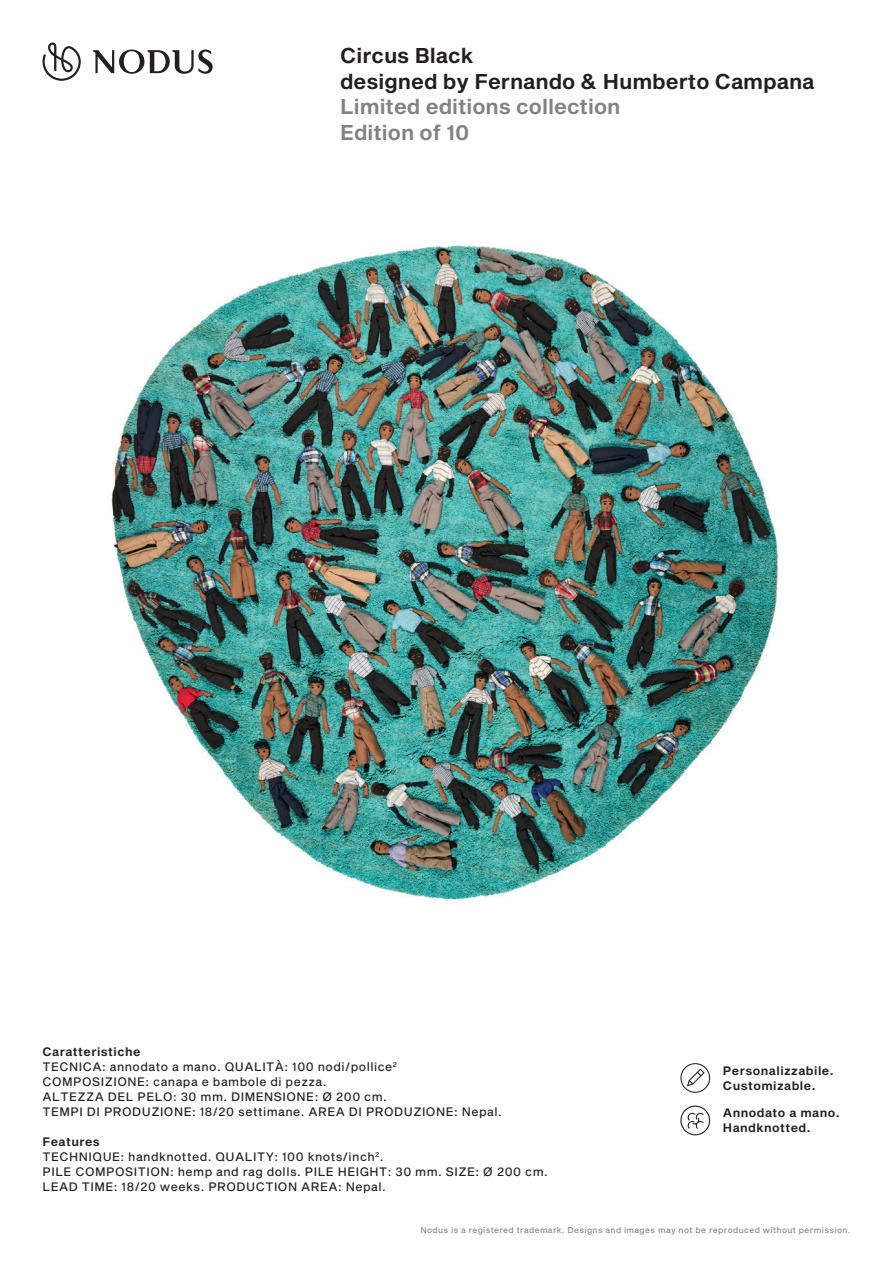
<style>
.page{position:relative;width:893px;height:1263px;background:#fff}
.page>*{position:absolute;margin:0;border:0;box-sizing:border-box;transform-origin:0 0}
.t1{font:21px/25.5px "Sequel Sans Semi Bold Body";color:#231f20}
.t2{font:21px/25.5px "Sequel Sans Semi Bold Body";color:#808285}
.t3{font:12px/15px "Sequel Sans Roman Body";letter-spacing:.04em;color:#231f20}
.t4{font:12px/15px "Sequel Sans Semi Bold Body";letter-spacing:.04em;color:#231f20}
.t5{font:8.25px "Sequel Sans Roman Body";letter-spacing:.05em;color:#808285}
</style>
<div class="page">
<svg style="left:43px;top:43px;width:38px;height:38px"></svg>
<svg style="left:93px;top:50px;width:120px;height:24px"></svg>
<svg style="left:680px;top:1105px;width:30px;height:30px"></svg>
<svg style="left:680px;top:1063px;width:30px;height:30px"></svg>
<img style="left:111px;top:245px;width:668px;height:655px">
<h1 class="t1" style="left:340px;top:44px;width:476px">Circus Black<br>designed by Fernando &amp; Humberto Campana</h1>
<h1 class="t2" style="left:340px;top:95px;width:282px">Limited editions collection<br>Edition of 10</h1>
<p class="t4" style="left:43px;top:1044px;width:100px">Caratteristiche</p>
<p class="t3" style="left:43px;top:1059px;width:461px">TECNICA: annodato a mano. QUALITÀ: 100 nodi/pollice<sup>2<br></sup>COMPOSIZIONE: canapa e bambole di pezza.<br>ALTEZZA DEL PELO: 30 mm. DIMENSIONE: Ø 200 cm.<br>TEMPI DI PRODUZIONE: 18/20 settimane. AREA DI PRODUZIONE: Nepal.</p>
<p class="t4" style="left:43px;top:1134px;width:59px">Features</p>
<p class="t3" style="left:43px;top:1149px;width:507px">TECHNIQUE: handknotted. QUALITY: 100 knots/inch<sup>2</sup>.<br>PILE COMPOSITION: hemp and rag dolls. PILE HEIGHT: 30 mm. SIZE: Ø 200 cm.<br>LEAD TIME: 18/20 weeks. PRODUCTION AREA: Nepal.</p>
<p class="t4" style="left:723px;top:1063px;width:112px">Personalizzabile.<br>Customizable.</p>
<p class="t4" style="left:723px;top:1106px;width:118px">Annodato a mano.<br>Handknotted.</p>
<p class="t5" style="left:420px;top:1224px;width:432px">Nodus is a registered trademark. Designs and images may not be reproduced without permission.</p>
</div>
